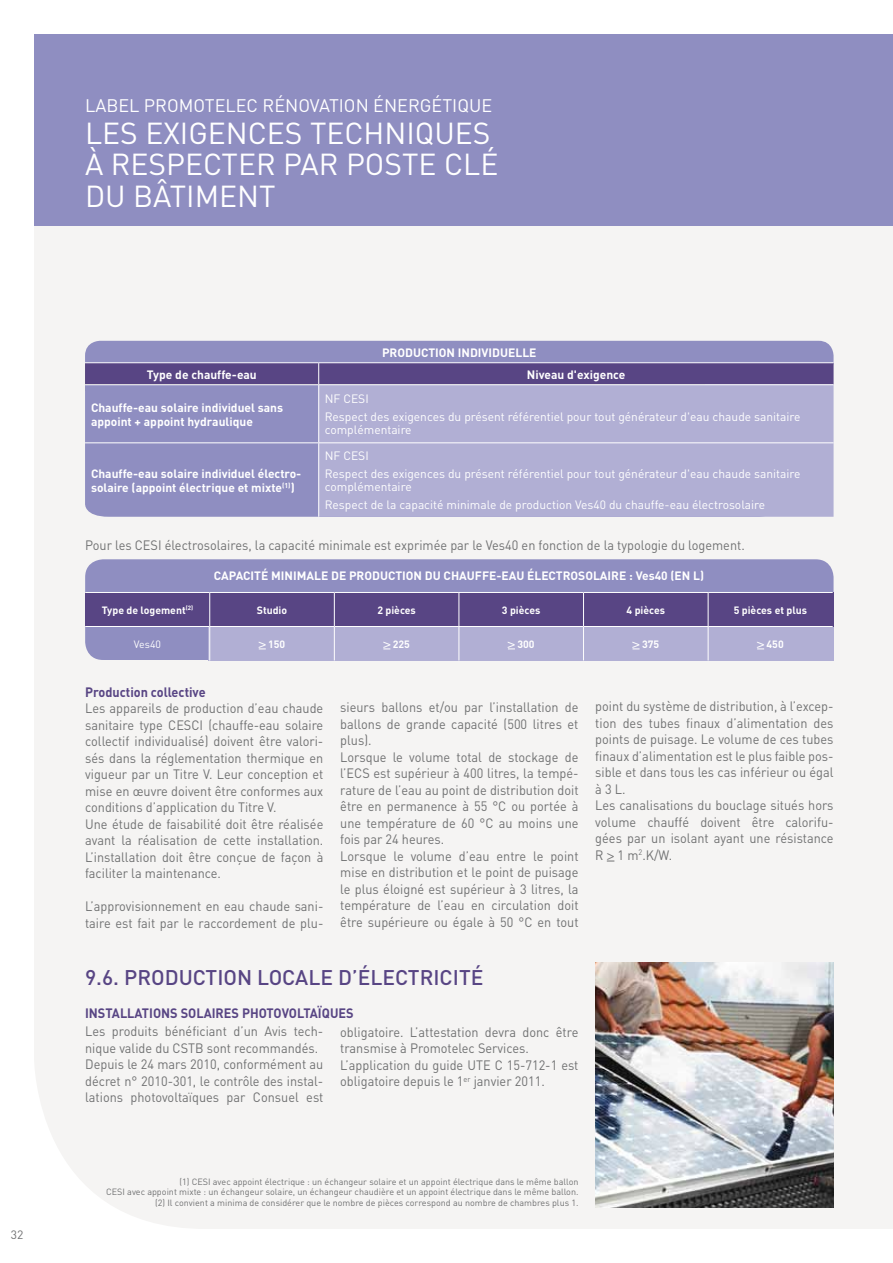
<style>
.page{position:relative;width:893px;height:1263px;background:#fff}
.page>*{position:absolute;margin:0;border:0;box-sizing:border-box;transform-origin:0 0}
.t1{font:30px/31.5px "DIN";color:#fff}
.t2{font:500 21px "DIN";color:#584584}
.t3{font:18px "DIN";color:#fff}
.t4{font:13.5px/16.5px "DIN";color:#707172;scale:.94 1}
.t5{font:700 13.5px "DIN";color:#584584;scale:.94 1}
.t6{font:12px/17.7px "DIN";color:#fff}
.t7{font:700 12px/14.4px "DIN";color:#fff}
.t8{font:12px "DIN";color:#707172}
.t9{font:700 10.5px "DIN";color:#fff}
.t10{font:10.5px "DIN";color:#fff}
.t11{font:9px/10.5px "DIN";color:#707172;text-align:right}
.s1{font-family:"Helvetica";font-weight:400;font-size:12px}
.s2{font-family:"Helvetica Neue"}
</style>
<div class="page">
<div style="left:34px;top:225px;width:859px;height:1004px;background:#f5f4f3"></div>
<div style="left:34px;top:34px;width:859px;height:191px;background:#8f8ec1"></div>
<img style="left:595px;top:962px;width:238px;height:246px">
<div style="left:85px;top:559px;width:748px;height:101px;background:#8f8ec1;border-radius:18px"></div>
<div style="left:208px;top:613px;width:625px;height:47px;background:#b1afd4"></div>
<div style="left:85px;top:593px;width:748px;height:34px;background:#584584"></div>
<hr style="left:85px;top:592px;width:125px;height:1px;background:#fff">
<hr style="left:210px;top:592px;width:124px;height:1px;background:#fff">
<hr style="left:209px;top:593px;width:1px;height:33px;background:#fff">
<hr style="left:334px;top:592px;width:125px;height:1px;background:#fff">
<hr style="left:334px;top:593px;width:1px;height:33px;background:#fff">
<hr style="left:459px;top:592px;width:124px;height:1px;background:#fff">
<hr style="left:459px;top:593px;width:1px;height:33px;background:#fff">
<hr style="left:583px;top:592px;width:125px;height:1px;background:#fff">
<hr style="left:583px;top:593px;width:1px;height:33px;background:#fff">
<hr style="left:708px;top:592px;width:125px;height:1px;background:#fff">
<hr style="left:708px;top:593px;width:1px;height:33px;background:#fff">
<hr style="left:209px;top:627px;width:1px;height:33px;background:#fff">
<hr style="left:334px;top:627px;width:1px;height:33px;background:#fff">
<hr style="left:459px;top:627px;width:1px;height:33px;background:#fff">
<hr style="left:583px;top:627px;width:1px;height:33px;background:#fff">
<hr style="left:708px;top:627px;width:1px;height:33px;background:#fff">
<hr style="left:85px;top:626px;width:125px;height:1px;background:#fff">
<hr style="left:210px;top:626px;width:124px;height:1px;background:#fff">
<hr style="left:334px;top:626px;width:125px;height:1px;background:#fff">
<hr style="left:459px;top:626px;width:124px;height:1px;background:#fff">
<hr style="left:583px;top:626px;width:125px;height:1px;background:#fff">
<hr style="left:708px;top:626px;width:125px;height:1px;background:#fff">
<div style="left:85px;top:341px;width:748px;height:35px;background:#8f8ec1;border-radius:15px"></div>
<div style="left:84px;top:385px;width:234px;height:132px;background:#8f8ec1"></div>
<div style="left:319px;top:385px;width:514px;height:132px;background:#b1afd4"></div>
<hr style="left:85px;top:362px;width:234px;height:1px;background:#fff">
<hr style="left:319px;top:362px;width:514px;height:1px;background:#fff">
<div style="left:85px;top:363px;width:748px;height:21px;background:#584584"></div>
<hr style="left:85px;top:384px;width:234px;height:1px;background:#fff">
<hr style="left:85px;top:442px;width:234px;height:1px;background:#fff">
<hr style="left:319px;top:384px;width:514px;height:1px;background:#fff">
<hr style="left:318px;top:385px;width:1px;height:57px;background:#fff">
<hr style="left:319px;top:442px;width:514px;height:1px;background:#fff">
<hr style="left:318px;top:443px;width:1px;height:74px;background:#fff">
<p class="t8" style="left:11px;top:1227px;width:14px">32</p>
<h3 class="t3" style="left:85px;top:95px;width:12px">label</h3>
<h3 class="t3" style="left:144px;top:95px;width:13px">promotelec</h3>
<h3 class="t3" style="left:263px;top:95px;width:12px">rénovation</h3>
<h3 class="t3" style="left:373px;top:95px;width:12px">énergétique</h3>
<h1 class="t1" style="left:85px;top:117px;width:407px">LES EXIGENCES TECHNIQUES à Respecter</h1>
<h1 class="t1" style="left:283px;top:148px;width:197px">PAR POSTE Clé</h1>
<h1 class="t1" style="left:85px;top:180px;width:87px">DU Bâtiment</h1>
<p class="t7" style="left:382px;top:345px;width:9px">PRODUCTION</p>
<p class="t7" style="left:458px;top:345px;width:7px">INDI</p>
<p class="t7" style="left:482px;top:345px;width:15px">VIDUE</p>
<p class="t7" style="left:515px;top:345px;width:21px">LLE</p>
<p class="t7" style="left:147px;top:367px;width:111px">Type de chauffe-eau</p>
<p class="t7" style="left:527px;top:367px;width:100px">N iveau d'exigence</p>
<p class="t7" style="left:91px;top:399px;width:194px">Chauffe-eau solaire individuel sans appoint + appoint hydraulique</p>
<p class="t6" style="left:325px;top:390px;width:477px">NF CESI<br>Respect des exigences du présent référentiel pour tout générateur d'eau chaude sanitaire</p>
<p class="t6" style="left:325px;top:421px;width:88px">complémentaire</p>
<p class="t7" style="left:91px;top:465px;width:212px">Chauffe-eau solaire individuel électro&shy;solaire (appoint électrique et mixte<sup>(1)</sup>)</p>
<p class="t6" style="left:325px;top:447px;width:477px">NF CESI<br>Respect des exigences du présent référentiel pour tout générateur d'eau chaude sanitaire</p>
<p class="t6" style="left:325px;top:478px;width:442px">complémentaire<br>Respect de la capacité minimale de production Ves40 du chauffe-eau électrosolaire</p>
<p class="t4" style="left:85px;top:537px;width:703px">Pour les CESI électrosolaires, la capacité minimale est exprimée par le Ves40 en fonction de la typologie du logement.</p>
<p class="t7" style="left:214px;top:568px;width:8px">CAPACIT</p>
<p class="t7" style="left:261px;top:568px;width:97px">É MINIMALE DE PRODUCTION</p>
<p class="t7" style="left:425px;top:568px;width:28px">DU CHAU</p>
<p class="t7" style="left:475px;top:568px;width:35px">FFE-EAU</p>
<p class="t7" style="left:527px;top:568px;width:23px">ÉLECTROSO</p>
<p class="t7" style="left:593px;top:568px;width:15px">LAIRE</p>
<p class="t7" style="left:629px;top:568px;width:76px">: Ves40 (EN L)</p>
<p class="t9" style="left:102px;top:603px;width:93px">Type de logement<sup>(2)</sup></p>
<p class="t9" style="left:257px;top:603px;width:32px">Studio</p>
<p class="t9" style="left:377px;top:603px;width:40px">2 pièces</p>
<p class="t9" style="left:502px;top:603px;width:40px">3 pièces</p>
<p class="t9" style="left:627px;top:603px;width:40px">4 pièces</p>
<p class="t9" style="left:734px;top:603px;width:75px">5 pièces et plus</p>
<p class="t10" style="left:134px;top:637px;width:29px">Ves40</p>
<p class="t9" style="left:259px;top:637px;width:28px"><span class="s1">&gt;</span> 150</p>
<p class="t9" style="left:383px;top:637px;width:28px"><span class="s1">&gt;</span> 225</p>
<p class="t9" style="left:508px;top:637px;width:28px"><span class="s1">&gt;</span> 300</p>
<p class="t9" style="left:632px;top:637px;width:28px"><span class="s1">&gt;</span> 375</p>
<p class="t9" style="left:757px;top:637px;width:28px"><span class="s1">&gt;</span> 450</p>
<p class="t5" style="left:85px;top:683px;width:130px">Production collective</p>
<p class="t4" style="left:85px;top:700px;width:255px">Les appareils de production d’eau chaude sanitaire type CESCI (chauffe-eau solaire collectif individualisé) doivent être valori&shy;sés dans la réglementation thermique en vigueur par un Titre V. Leur conception et mise en œuvre doivent être conformes aux conditions d’application du Titre V.<br>Une étude de faisabilité doit être réalisée avant la réalisation de cette installation.<br>L’installation doit être conçue de façon à faciliter la maintenance.</p>
<p class="t4" style="left:85px;top:898px;width:255px">L’approvisionnement en eau chaude sani&shy;taire est fait par le raccordement de plu-</p>
<p class="t4" style="left:340px;top:699px;width:255px">sieurs ballons et/ou par l’installation de ballons de grande capacité (500 litres et plus).<br>Lorsque le volume total de stockage de l’ECS est supérieur à 400 litres, la tempé&shy;rature de l’eau au point de distribution doit être en permanence à 55 °C ou portée à une température de 60 °C au moins une fois par 24 heures.<br>Lorsque le volume d’eau entre le point mise en distribution et le point de puisage le plus éloigné est supérieur à 3 litres, la température de l’eau en circulation doit être supérieure ou égale à 50 °C en tout</p>
<p class="t4" style="left:595px;top:698px;width:255px">point du système de distribution, à l’excep&shy;tion des tubes finaux d’alimentation des points de puisage. Le volume de ces tubes finaux d’alimentation est le plus faible pos&shy;sible et dans tous les cas inférieur ou égal à 3 L.<br>Les canalisations du bouclage situés hors volume chauffé doivent être calorifu&shy;gées par un isolant ayant une résistance R <span class="s2">&gt;</span> 1 m<sup>2</sup>.K/W.</p>
<h2 class="t2" style="left:85px;top:964px;width:144px">9.6. PRODUCTION</h2>
<h2 class="t2" style="left:257px;top:964px;width:224px">LOCALE D’ÉLECTRI CITÉ</h2>
<p class="t5" style="left:85px;top:1004px;width:287px">I nstallations solaires Photovoltaïques</p>
<p class="t4" style="left:85px;top:1023px;width:255px">Les produits bénéficiant d’un Avis tech&shy;nique valide du CSTB sont recommandés.<br>Depuis le 24 mars 2010, conformément au décret n° 2010-301, le contrôle des instal&shy;lations photovoltaïques par Consuel est</p>
<p class="t4" style="left:340px;top:1023px;width:255px">obligatoire. L’attestation devra donc être transmise à Promotelec Services.<br>L’application du guide UTE C 15-712-1 est obligatoire depuis le 1<sup>er</sup> janvier 2011.</p>
<p class="t11" style="left:106px;top:1176px;width:474px">(1) CESI avec appoint électrique : un échangeur solaire et un appoint électrique dans le même ballon<br>CESI avec appoint mixte : un échangeur solaire, un échangeur chaudière et un appoint électrique dans le même ballon. (2) Il convient a minima de considérer que le nombre de pièces correspond au nombre de chambres plus 1.</p>
</div>
